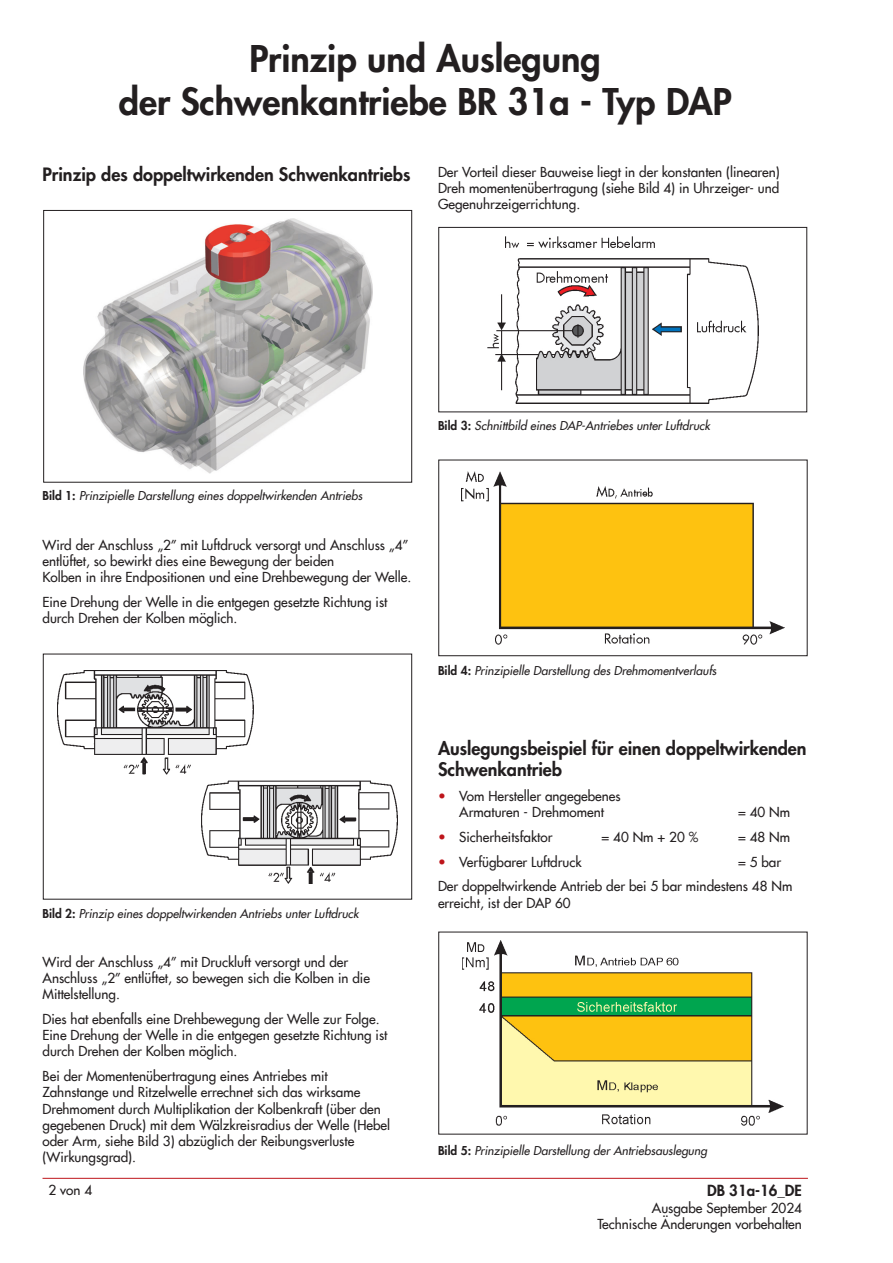
<style>
.page{position:relative;width:893px;height:1263px;background:#fff}
.page>*{position:absolute;margin:0;border:0;box-sizing:border-box;transform-origin:0 0}
.t1{font:800 36px/43.2px "Futura Com";color:#231f20;text-align:center}
.t2{font:800 18px/21.6px "Futura Com";color:#231f20}
.t3{font:800 15px "Futura Com";color:#231f20}
.t4{font:500 13.5px/16.2px "Futura Com";color:#231f20}
.t5{font:italic 500 12px "Futura Com";color:#231f20}
.s1{font-weight:800;font-style:normal}
.s2{color:#be151b}
</style>
<div class="page">
<hr style="left:43px;top:1178px;width:765px;height:1px;background:#be151b">
<div style="left:43px;top:210px;width:369px;height:273px;border:1px solid #231f20"></div>
<img style="left:84px;top:219px;width:288px;height:255px">
<div style="left:43px;top:654px;width:369px;height:245px;border:1px solid #231f20"></div>
<div style="left:438px;top:227px;width:369px;height:185px;border:1px solid #231f20"></div>
<div style="left:438px;top:460px;width:369px;height:196px;border:1px solid #231f20"></div>
<img style="left:57px;top:670px;width:341px;height:213px">
<img style="left:487px;top:236px;width:272px;height:167px">
<img style="left:461px;top:471px;width:323px;height:174px">
<img style="left:462px;top:941px;width:322px;height:184px">
<h1 class="t1" style="left:119px;top:36px;width:614px">Prinzip und Auslegung<br>der Schwenkantriebe BR 31a - Typ DAP</h1>
<h2 class="t2" style="left:43px;top:163px;width:369px">Prinzip des doppeltwirkenden Schwenkantriebs</h2>
<p class="t4" style="left:438px;top:163px;width:343px;text-align:justify">Der Vorteil dieser Bauweise liegt in der konstanten (linearen)<br>Dreh momentenübertragung (siehe Bild 4) in Uhrzeiger- und Gegenuhrzeigerrichtung.</p>
<p class="t5" style="left:43px;top:487px;width:321px"><span class="s1">Bild 1:</span> Prinzipielle Darstellung eines doppeltwirkenden Antriebs</p>
<p class="t4" style="left:43px;top:536px;width:370px">Wird der Anschluss „2” mit Luftdruck versorgt und Anschluss „4” entlüftet, so bewirkt dies eine Bewegung der beiden<br>Kolben in ihre Endpositionen und eine Drehbewegung der Welle.</p>
<p class="t4" style="left:43px;top:593px;width:346px">Eine Drehung der Welle in die entgegen gesetzte Richtung ist durch Drehen der Kolben möglich.</p>
<p class="t5" style="left:43px;top:904px;width:318px"><span class="s1">Bild 2:</span> Prinzip eines doppeltwirkenden Antriebs unter Luftdruck</p>
<p class="t4" style="left:43px;top:953px;width:329px">Wird der Anschluss „4” mit Druckluft versorgt und der<br>Anschluss „2” entlüftet, so bewegen sich die Kolben in die<br>Mittelstellung.</p>
<p class="t4" style="left:43px;top:1010px;width:346px">Dies hat ebenfalls eine Drehbewegung der Welle zur Folge.<br>Eine Drehung der Welle in die entgegen gesetzte Richtung ist durch Drehen der Kolben möglich.</p>
<p class="t4" style="left:43px;top:1067px;width:349px">Bei der Momentenübertragung eines Antriebes mit Zahnstange und Ritzelwelle errechnet sich das wirksame Drehmoment durch Multiplikation der Kolbenkraft (über den gegebenen Druck) mit dem Wälzkreisradius der Welle (Hebel oder Arm, siehe Bild 3) abzüglich der Reibungsverluste (Wirkungsgrad).</p>
<p class="t5" style="left:438px;top:417px;width:273px"><span class="s1">Bild 3:</span> Schnittbild eines DAP-Antriebes unter Luftdruck</p>
<p class="t5" style="left:438px;top:662px;width:280px"><span class="s1">Bild 4:</span> Prinzipielle Darstellung des Drehmomentverlaufs</p>
<h2 class="t2" style="left:438px;top:737px;width:370px">Auslegungsbeispiel für einen doppeltwirkenden<br>Schwenkantrieb</h2>
<p class="t4" style="left:438px;top:787px;width:184px;text-align:center"><span class="s2">•</span> Vom Hersteller angegebenes<br>Armaturen - Drehmoment</p>
<p class="t4" style="left:738px;top:803px;width:54px">= 40 Nm</p>
<p class="t4" style="left:438px;top:828px;width:116px"><span class="s2">•</span> Sicherheitsfaktor</p>
<p class="t4" style="left:601px;top:828px;width:98px">= 40 Nm + 20 %</p>
<p class="t4" style="left:738px;top:828px;width:54px">= 48 Nm</p>
<p class="t4" style="left:438px;top:853px;width:145px"><span class="s2">•</span> Verfügbarer Luftdruck</p>
<p class="t4" style="left:438px;top:849px;width:356px;line-height:24.8px;text-indent:300px">= 5 bar<br>Der doppeltwirkende Antrieb der bei 5 bar mindestens 48 Nm</p>
<p class="t4" style="left:438px;top:894px;width:134px">erreicht, ist der DAP 60</p>
<p class="t5" style="left:438px;top:1141px;width:271px"><span class="s1">Bild 5:</span> Prinzipielle Darstellung der Antriebsauslegung</p>
<p class="t4" style="left:49px;top:1181px;width:45px">2 von 4</p>
<p class="t3" style="left:707px;top:1179px;width:96px">DB 31a-16_DE</p>
<p class="t4" style="left:597px;top:1199px;width:206px;text-align:right">Ausgabe September 2024<br>Technische Änderungen vorbehalten</p>
</div>
